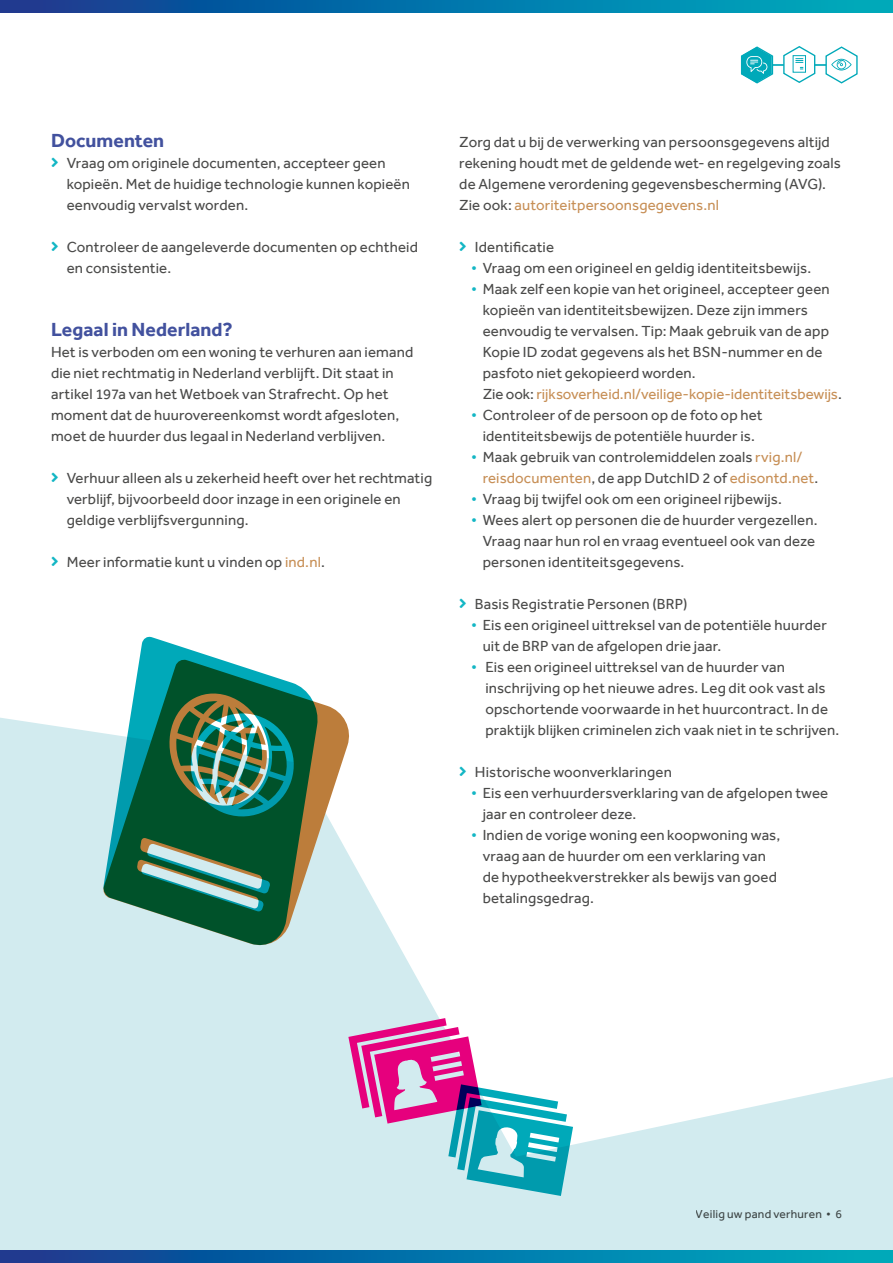
<style>
.page{position:relative;width:893px;height:1263px;background:#fff}
.page>*{position:absolute;margin:0;border:0;box-sizing:border-box;transform-origin:0 0}
.t1{font:700 19.5px "Effra";letter-spacing:.005em;color:#42519e}
.t2{font:15px/21px "Effra";letter-spacing:.01em;color:#4a4a49}
.t3{font:12px "Effra";letter-spacing:.02em;color:#4a4a49}
.s1{color:#c78f56}
.s2{color:#13b6c4}
</style>
<div class="page">
<svg style="left:0;top:718px;width:893px;height:532px;fill:#d2ebef"></svg>
<hr style="left:765px;top:64px;width:81px;height:2px;background:#00a9b9">
<svg style="left:825px;top:46px;width:33px;height:38px"></svg>
<svg style="left:782px;top:46px;width:34px;height:37px"></svg>
<svg style="left:740px;top:46px;width:34px;height:38px"></svg>
<svg style="left:322px;top:704px;width:31px;height:245px;fill:#d2ebef"></svg>
<svg style="left:102px;top:636px;width:220px;height:317px"></svg>
<svg style="left:173px;top:694px;width:114px;height:116px"></svg>
<svg style="left:348px;top:1018px;width:225px;height:178px"></svg>
<svg style="left:0;top:0;width:893px;height:13px"></svg>
<svg style="left:0;top:1250px;width:893px;height:13px"></svg>
<svg style="left:460px;top:767px;width:6px;height:9px"></svg>
<h1 class="t1" style="left:51px;top:129px;width:115px">Documenten</h1>
<p class="t2" style="left:67px;top:152px;width:345px">Vraag om originele documenten, accepteer geen kopieën. Met de huidige technologie kunnen kopieën eenvoudig vervalst worden.</p>
<p class="t2" style="left:67px;top:236px;width:353px">Controleer de aangeleverde documenten op echtheid en consistentie.</p>
<h1 class="t1" style="left:51px;top:318px;width:183px">Legaal in Nederland?</h1>
<p class="t2" style="left:51px;top:341px;width:364px">Het is verboden om een woning te verhuren aan iemand die niet rechtmatig in Nederland verblijft. Dit staat in artikel 197a van het Wetboek van Strafrecht. Op het moment dat de huurovereenkomst wordt afgesloten, moet de huurder dus legaal in Nederland verblijven.</p>
<p class="t2" style="left:67px;top:467px;width:367px">Verhuur alleen als u zekerheid heeft over het rechtmatig verblijf, bijvoorbeeld door inzage in een originele en geldige verblijfsvergunning.</p>
<p class="t2" style="left:67px;top:551px;width:260px">Meer informatie kunt u vinden op <span class="s1">ind.nl</span>.</p>
<p class="t2" style="left:459px;top:131px;width:383px">Zorg dat u bij de verwerking van persoonsgegevens altijd rekening houdt met de geldende wet- en regelgeving zoals de Algemene verordening gegevensbescherming (AVG).<br>Zie ook: <span class="s1">autoriteitpersoonsgegevens.nl</span></p>
<p class="t2" style="left:475px;top:236px;width:81px">Identificatie</p>
<p class="t2" style="left:471px;top:257px;width:341px"><span class="s2">•</span> Vraag om een origineel en geldig identiteitsbewijs.</p>
<p class="t2" style="left:483px;top:278px;width:361px;text-indent:-11px"><span class="s2">•</span> Maak zelf een kopie van het origineel, accepteer geen kopieën van identiteitsbewijzen. Deze zijn immers eenvoudig te vervalsen. Tip: Maak gebruik van de app Kopie ID zodat gegevens als het BSN-nummer en de pasfoto niet gekopieerd worden.<br>Zie ook: <span class="s1">rijksoverheid.nl/veilige-kopie-identiteitsbewijs</span>.</p>
<p class="t2" style="left:471px;top:404px;width:293px;text-align:center"><span class="s2">•</span> Controleer of de persoon op de foto op het identiteitsbewijs de potentiële huurder is.</p>
<p class="t2" style="left:483px;top:446px;width:337px;text-indent:-11px"><span class="s2">•</span> Maak gebruik van controlemiddelen zoals <span class="s1">rvig.nl/ reisdocumenten</span>, de app DutchID 2 of <span class="s1">edisontd.net</span>.</p>
<p class="t2" style="left:471px;top:488px;width:312px"><span class="s2">•</span> Vraag bij twijfel ook om een origineel rijbewijs.</p>
<p class="t2" style="left:483px;top:509px;width:336px;text-indent:-11px"><span class="s2">•</span> Wees alert op personen die de huurder vergezellen.<br>Vraag naar hun rol en vraag eventueel ook van deze personen identiteitsgegevens.</p>
<p class="t2" style="left:475px;top:593px;width:214px">Basis Registratie Personen (BRP)</p>
<p class="t2" style="left:483px;top:614px;width:346px;text-indent:-11px"><span class="s2">•</span> Eis een origineel uittreksel van de potentiële huurder uit de BRP van de afgelopen drie jaar.</p>
<p class="t2" style="left:485px;top:656px;width:355px;text-indent:-14px"><span class="s2">•</span> Eis een origineel uittreksel van de huurder van inschrijving op het nieuwe adres. Leg dit ook vast als opschortende voorwaarde in het huurcontract. In de praktijk blijken criminelen zich vaak niet in te schrijven.</p>
<p class="t2" style="left:475px;top:761px;width:198px">Historische woonverklaringen</p>
<p class="t2" style="left:483px;top:782px;width:347px;text-indent:-11px"><span class="s2">•</span> Eis een verhuurdersverklaring van de afgelopen twee jaar en controleer deze.</p>
<p class="t2" style="left:483px;top:824px;width:299px;text-indent:-11px"><span class="s2">•</span> Indien de vorige woning een koopwoning was, vraag aan de huurder om een verklaring van de hypotheekverstrekker als bewijs van goed betalingsgedrag.</p>
<p class="t3" style="left:696px;top:1207px;width:147px">Veilig uw pand verhuren • 6</p>
</div>
